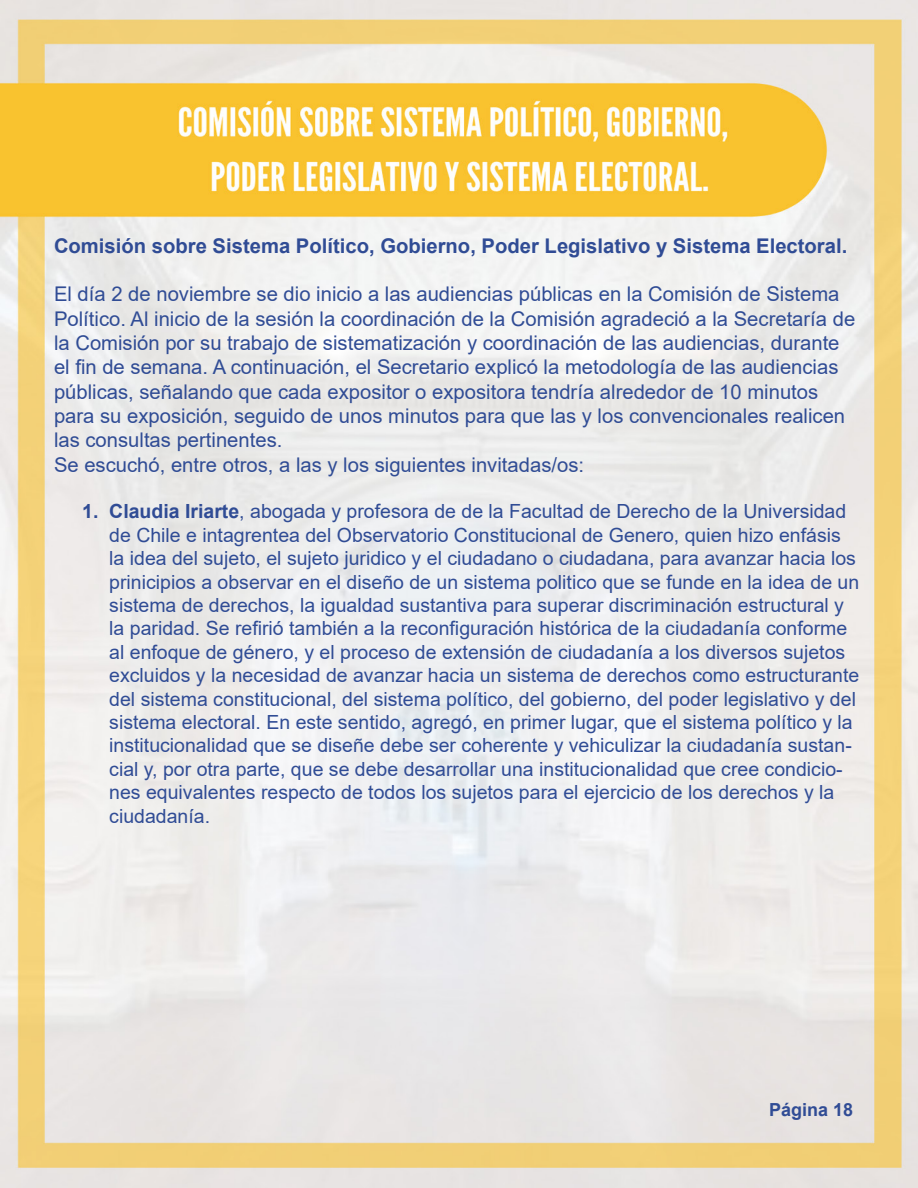
<style>
.page{position:relative;width:918px;height:1188px;background:#fff}
.page>*{position:absolute;margin:0;border:0;box-sizing:border-box;transform-origin:0 0}
.t1{font:20.25px/24.3px "Arial";color:#304c95}
.t2{font:700 20.25px "Arial";color:#304c95}
.t3{font:19.5px/23.4px "Arial";color:#304c95}
.t4{font:700 18px "Arial";color:#304c95}
.s1{font-weight:700}
</style>
<div class="page">
<img style="left:0;top:0;width:918px;height:1188px">
<p class="t2" style="left:54px;top:231px;width:795px">Comisión sobre Sistema Político, Gobierno, Poder Legislativo y Sistema Electoral.</p>
<p class="t1" style="left:54px;top:282px;width:803px">El día 2 de noviembre se dio inicio a las audiencias públicas en la Comisión de Sistema Político. Al inicio de la sesión la coordinación de la Comisión agradeció a la Secretaría de la Comisión por su trabajo de sistematización y coordinación de las audiencias, durante el fin de semana. A continuación, el Secretario explicó la metodología de las audiencias públicas, señalando que cada expositor o expositora tendría alrededor de 10 minutos para su exposición, seguido de unos minutos para que las y los convencionales realicen las consultas pertinentes.</p>
<p class="t1" style="left:54px;top:452px;width:532px">Se escuchó, entre otros, a las y los siguientes invitadas/os:</p>
<p class="t3" style="left:109px;top:500px;width:752px;text-indent:-27px"><span class="s1">1. Claudia Iriarte</span>, abogada y profesora de de la Facultad de Derecho de la Universidad de Chile e intagrentea del Observatorio Constitucional de Genero, quien hizo enfásis la idea del sujeto, el sujeto juridico y el ciudadano o ciudadana, para avanzar hacia los prinicipios a observar en el diseño de un sistema politico que se funde en la idea de un sistema de derechos, la igualdad sustantiva para superar discriminación estructural y la paridad. Se refirió también a la reconfiguración histórica de la ciudadanía conforme al enfoque de género, y el proceso de extensión de ciudadanía a los diversos sujetos excluidos y la necesidad de avanzar hacia un sistema de derechos como estructurante del sistema constitucional, del sistema político, del gobierno, del poder legislativo y del sistema electoral. En este sentido, agregó, en primer lugar, que el sistema político y la institucionalidad que se diseñe debe ser coherente y vehiculizar la ciudadanía sustan&shy;cial y, por otra parte, que se debe desarrollar una institucionalidad que cree condicio&shy;nes equivalentes respecto de todos los sujetos para el ejercicio de los derechos y la ciudadanía.</p>
<p class="t4" style="left:769px;top:1097px;width:86px">Página 18</p>
</div>
